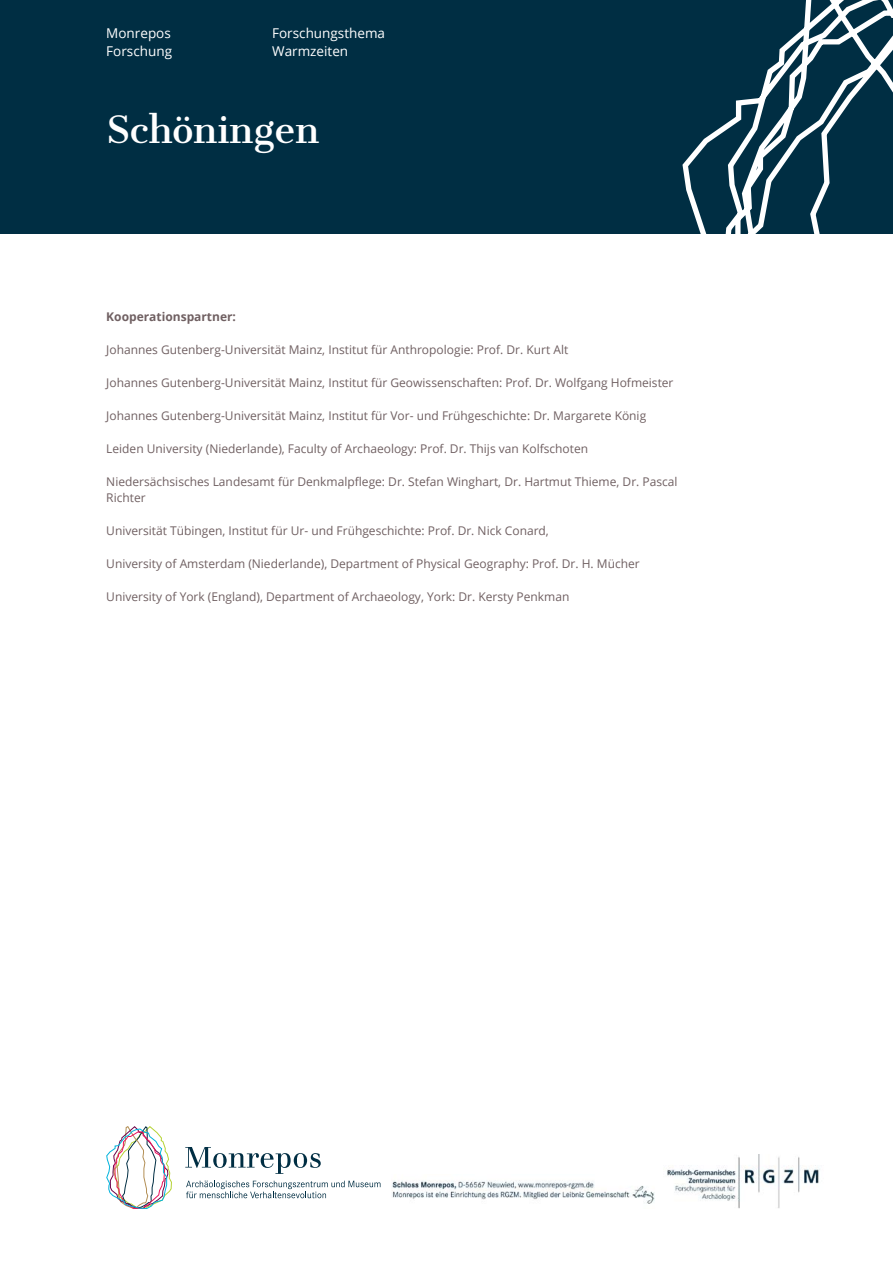
<style>
.page{position:relative;width:893px;height:1263px;background:#fff}
.page>*{position:absolute;margin:0;border:0;box-sizing:border-box;transform-origin:0 0}
.t1{font:36px "Cantata One";color:#fff}
.t2{font:13.5px/18px "Open Sans";color:#fff}
.t3{font:12px/16.5px "Open Sans";color:#706062}
.t4{font:700 12px "Open Sans";color:#706062}
</style>
<div class="page">
<img style="left:106px;top:1126px;width:66px;height:83px">
<svg style="left:185px;top:1147px;width:136px;height:27px"></svg>
<svg style="left:186px;top:1180px;width:195px;height:18px"></svg>
<img style="left:392px;top:1180px;width:263px;height:24px">
<img style="left:667px;top:1155px;width:153px;height:54px">
<div style="left:0;top:0;width:893px;height:234px;background:#002e43"></div>
<svg style="left:682px;top:0;width:211px;height:234px"></svg>
<p class="t2" style="left:106px;top:24px;width:67px">Monrepos<br>Forschung</p>
<p class="t2" style="left:272px;top:24px;width:114px">Forschungsthema<br>Warmzeiten</p>
<h1 class="t1" style="left:106px;top:107px;width:215px">Schöningen</h1>
<p class="t4" style="left:106px;top:308px;width:131px">Kooperationspartner:</p>
<p class="t3" style="left:106px;top:341px;width:464px">Johannes Gutenberg-Universität Mainz, Institut für Anthropologie: Prof. Dr. Kurt Alt</p>
<p class="t3" style="left:106px;top:374px;width:569px">Johannes Gutenberg-Universität Mainz, Institut für Geowissenschaften: Prof. Dr. Wolfgang Hofmeister</p>
<p class="t3" style="left:106px;top:407px;width:541px">Johannes Gutenberg-Universität Mainz, Institut für Vor- und Frühgeschichte: Dr. Margarete König</p>
<p class="t3" style="left:106px;top:440px;width:483px">Leiden University (Niederlande), Faculty of Archaeology: Prof. Dr. Thijs van Kolfschoten</p>
<p class="t3" style="left:106px;top:473px;width:573px">Niedersächsisches Landesamt für Denkmalpflege: Dr. Stefan Winghart, Dr. Hartmut Thieme, Dr. Pascal<br>Richter</p>
<p class="t3" style="left:106px;top:522px;width:444px">Universität Tübingen, Institut für Ur- und Frühgeschichte: Prof. Dr. Nick Conard,</p>
<p class="t3" style="left:106px;top:555px;width:535px">University of Amsterdam (Niederlande), Department of Physical Geography: Prof. Dr. H. Mücher</p>
<p class="t3" style="left:106px;top:588px;width:465px">University of York (England), Department of Archaeology, York: Dr. Kersty Penkman</p>
</div>
